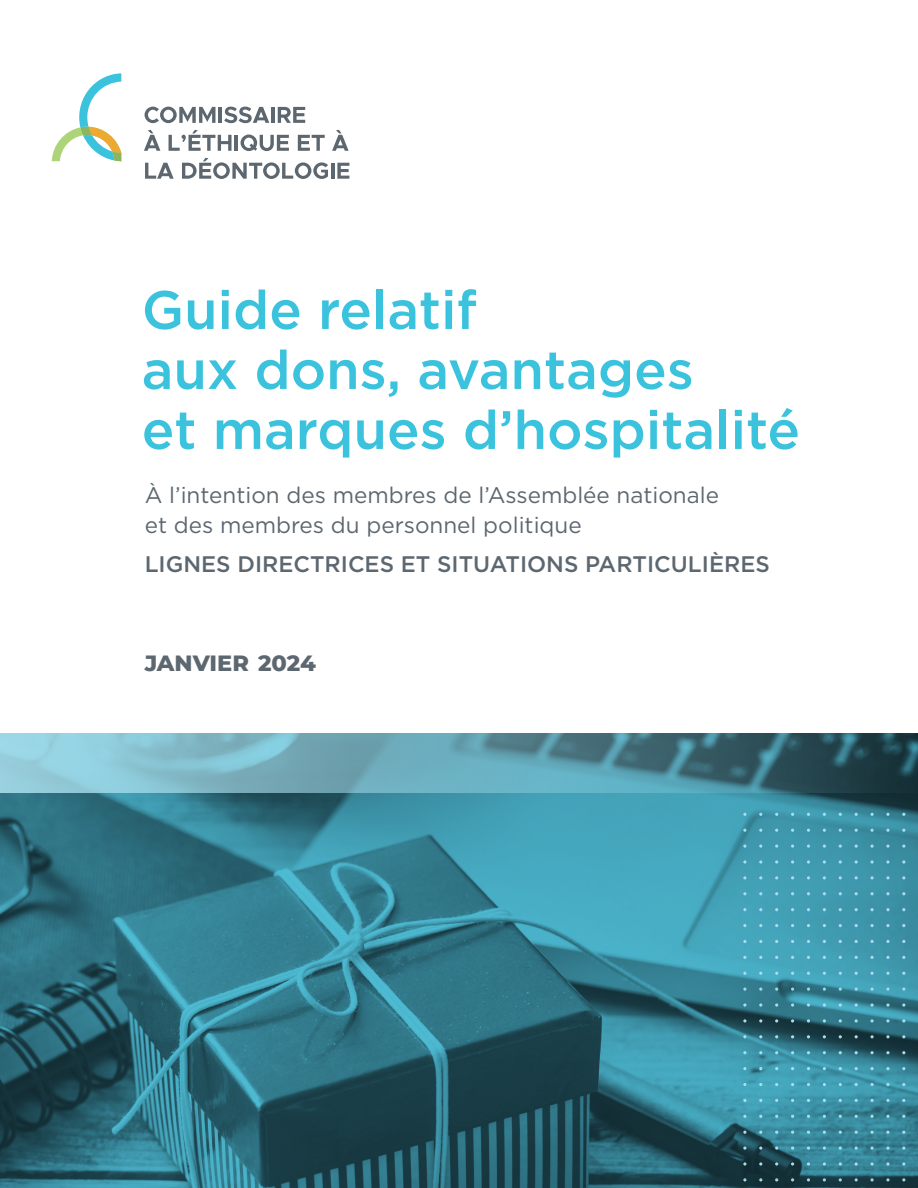
<style>
.page{position:relative;width:918px;height:1188px;background:#fff}
.page>*{position:absolute;margin:0;border:0;box-sizing:border-box;transform-origin:0 0}
.t1{font:500 54px/60px "Gotham";color:#3bc3de}
.t2{font:22.5px/30px "Gotham";color:#5d6770}
.t3{font:500 22.5px "Gotham";color:#5d6770}
.t4{font:800 22.5px "Montserrat";color:#5d6770}
</style>
<div class="page">
<img style="left:0;top:794px;width:918px;height:394px">
<svg style="left:145px;top:107px;width:70px;height:16px"></svg>
<hr style="left:219px;top:107px;width:3px;height:16px;background:#5d6770">
<svg style="left:224px;top:107px;width:45px;height:16px"></svg>
<hr style="left:271px;top:107px;width:4px;height:16px;background:#5d6770">
<svg style="left:278px;top:107px;width:27px;height:16px"></svg>
<svg style="left:144px;top:130px;width:16px;height:21px"></svg>
<svg style="left:169px;top:130px;width:63px;height:21px"></svg>
<hr style="left:235px;top:135px;width:3px;height:16px;background:#5d6770">
<svg style="left:241px;top:135px;width:48px;height:16px"></svg>
<svg style="left:298px;top:135px;width:27px;height:16px"></svg>
<svg style="left:332px;top:130px;width:17px;height:21px"></svg>
<svg style="left:145px;top:163px;width:29px;height:16px"></svg>
<svg style="left:182px;top:158px;width:146px;height:21px"></svg>
<hr style="left:331px;top:163px;width:3px;height:16px;background:#5d6770">
<svg style="left:337px;top:163px;width:12px;height:16px"></svg>
<svg style="left:52px;top:73px;width:70px;height:89px"></svg>
<svg style="left:743px;top:1003px;width:3px;height:4px"></svg>
<svg style="left:759px;top:1003px;width:3px;height:4px"></svg>
<svg style="left:775px;top:1003px;width:3px;height:4px"></svg>
<svg style="left:791px;top:1003px;width:3px;height:4px"></svg>
<svg style="left:807px;top:1003px;width:3px;height:4px"></svg>
<svg style="left:823px;top:1003px;width:3px;height:4px"></svg>
<svg style="left:839px;top:1003px;width:3px;height:4px"></svg>
<svg style="left:855px;top:1003px;width:3px;height:4px"></svg>
<svg style="left:870px;top:1003px;width:4px;height:4px"></svg>
<svg style="left:886px;top:1003px;width:4px;height:4px"></svg>
<svg style="left:902px;top:1003px;width:3px;height:4px"></svg>
<svg style="left:743px;top:1019px;width:3px;height:4px"></svg>
<svg style="left:759px;top:1019px;width:3px;height:4px"></svg>
<svg style="left:775px;top:1019px;width:3px;height:4px"></svg>
<svg style="left:791px;top:1019px;width:3px;height:4px"></svg>
<svg style="left:807px;top:1019px;width:3px;height:4px"></svg>
<svg style="left:823px;top:1019px;width:3px;height:4px"></svg>
<svg style="left:839px;top:1019px;width:3px;height:4px"></svg>
<svg style="left:855px;top:1019px;width:3px;height:4px"></svg>
<svg style="left:870px;top:1019px;width:4px;height:4px"></svg>
<svg style="left:886px;top:1019px;width:4px;height:4px"></svg>
<svg style="left:902px;top:1019px;width:3px;height:4px"></svg>
<svg style="left:870px;top:1035px;width:4px;height:3px"></svg>
<svg style="left:886px;top:1035px;width:4px;height:3px"></svg>
<svg style="left:870px;top:1051px;width:4px;height:3px"></svg>
<svg style="left:886px;top:1051px;width:4px;height:3px"></svg>
<svg style="left:870px;top:1067px;width:4px;height:3px"></svg>
<svg style="left:886px;top:1067px;width:4px;height:3px"></svg>
<svg style="left:870px;top:1083px;width:4px;height:3px"></svg>
<svg style="left:886px;top:1083px;width:4px;height:3px"></svg>
<svg style="left:870px;top:1099px;width:4px;height:3px"></svg>
<svg style="left:886px;top:1099px;width:4px;height:3px"></svg>
<svg style="left:870px;top:1115px;width:4px;height:3px"></svg>
<svg style="left:886px;top:1115px;width:4px;height:3px"></svg>
<svg style="left:870px;top:1131px;width:4px;height:3px"></svg>
<svg style="left:886px;top:1131px;width:4px;height:3px"></svg>
<svg style="left:870px;top:1147px;width:4px;height:3px"></svg>
<svg style="left:886px;top:1147px;width:4px;height:3px"></svg>
<svg style="left:743px;top:1162px;width:3px;height:4px"></svg>
<svg style="left:759px;top:1162px;width:3px;height:4px"></svg>
<svg style="left:775px;top:1162px;width:3px;height:4px"></svg>
<svg style="left:791px;top:1162px;width:3px;height:4px"></svg>
<svg style="left:807px;top:1162px;width:3px;height:4px"></svg>
<svg style="left:823px;top:1162px;width:3px;height:4px"></svg>
<svg style="left:839px;top:1162px;width:3px;height:4px"></svg>
<svg style="left:855px;top:1162px;width:3px;height:4px"></svg>
<svg style="left:870px;top:1162px;width:4px;height:4px"></svg>
<svg style="left:886px;top:1162px;width:4px;height:4px"></svg>
<svg style="left:902px;top:1162px;width:3px;height:4px"></svg>
<svg style="left:870px;top:813px;width:4px;height:3px"></svg>
<svg style="left:886px;top:813px;width:4px;height:3px"></svg>
<svg style="left:870px;top:829px;width:4px;height:3px"></svg>
<svg style="left:886px;top:829px;width:4px;height:3px"></svg>
<svg style="left:870px;top:845px;width:4px;height:3px"></svg>
<svg style="left:886px;top:845px;width:4px;height:3px"></svg>
<svg style="left:743px;top:860px;width:3px;height:4px"></svg>
<svg style="left:759px;top:860px;width:3px;height:4px"></svg>
<svg style="left:775px;top:860px;width:3px;height:4px"></svg>
<svg style="left:791px;top:860px;width:3px;height:4px"></svg>
<svg style="left:807px;top:860px;width:3px;height:4px"></svg>
<svg style="left:823px;top:860px;width:3px;height:4px"></svg>
<svg style="left:839px;top:860px;width:3px;height:4px"></svg>
<svg style="left:855px;top:860px;width:3px;height:4px"></svg>
<svg style="left:870px;top:860px;width:4px;height:4px"></svg>
<svg style="left:886px;top:860px;width:4px;height:4px"></svg>
<svg style="left:902px;top:860px;width:3px;height:4px"></svg>
<svg style="left:870px;top:876px;width:4px;height:3px"></svg>
<svg style="left:886px;top:876px;width:4px;height:3px"></svg>
<svg style="left:870px;top:892px;width:4px;height:3px"></svg>
<svg style="left:886px;top:892px;width:4px;height:3px"></svg>
<svg style="left:870px;top:908px;width:4px;height:3px"></svg>
<svg style="left:886px;top:908px;width:4px;height:3px"></svg>
<svg style="left:870px;top:924px;width:4px;height:3px"></svg>
<svg style="left:886px;top:924px;width:4px;height:3px"></svg>
<svg style="left:870px;top:940px;width:4px;height:3px"></svg>
<svg style="left:886px;top:940px;width:4px;height:3px"></svg>
<svg style="left:870px;top:956px;width:4px;height:3px"></svg>
<svg style="left:886px;top:956px;width:4px;height:3px"></svg>
<svg style="left:870px;top:972px;width:4px;height:3px"></svg>
<svg style="left:886px;top:972px;width:4px;height:3px"></svg>
<svg style="left:870px;top:988px;width:4px;height:3px"></svg>
<svg style="left:886px;top:988px;width:4px;height:3px"></svg>
<svg style="left:870px;top:1178px;width:4px;height:3px"></svg>
<svg style="left:886px;top:1178px;width:4px;height:3px"></svg>
<svg style="left:0;top:734px;width:918px;height:60px;background:#5f97a4"></svg>
<h1 class="t1" style="left:142px;top:279px;width:660px">Guide relatif<br>aux dons, avantages<br>et marques d’hospitalité</h1>
<p class="t2" style="left:145px;top:480px;width:576px">À l’intention des membres de l’Assemblée nationale et des membres du personnel politique</p>
<p class="t3" style="left:145px;top:550px;width:627px">LIGNES DIRECTRICES ET SITUATIONS PARTICULIÈRES</p>
<p class="t4" style="left:145px;top:647px;width:173px">JANVIER 2024</p>
</div>
